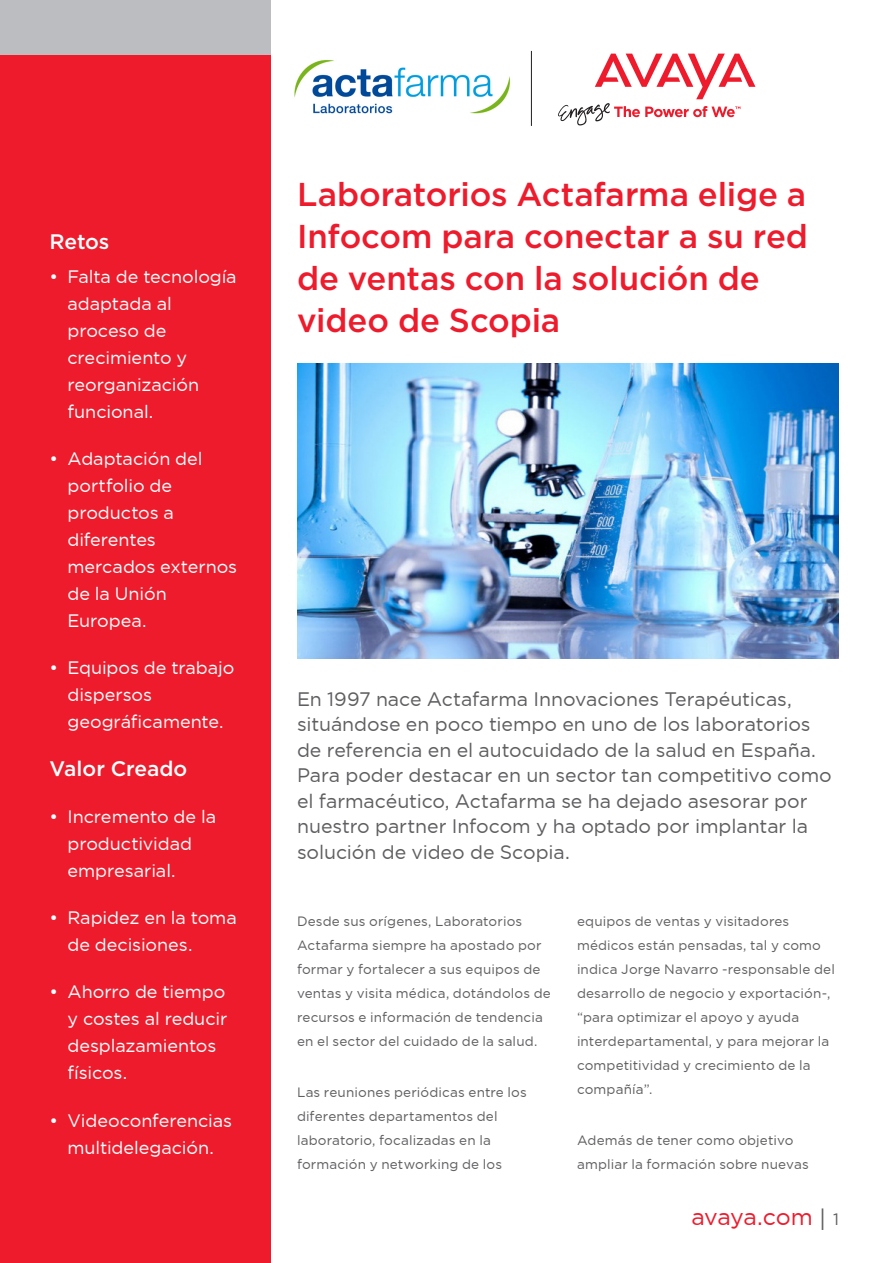
<style>
.page{position:relative;width:893px;height:1263px;background:#fff}
.page>*{position:absolute;margin:0;border:0;box-sizing:border-box;transform-origin:0 0}
.t1{font:500 33px/42px "Gotham";letter-spacing:-.005em;color:#ee1b2c}
.t2{font:23.25px "Gotham";letter-spacing:-.015em;color:#ee1b2c}
.Bullet_KO{font:500 21px "Gotham";color:#fff}
.CoverCallout_K_O_hea{font:500 21px "Gotham";letter-spacing:-.01em;color:#fff}
.intro{font:19.5px/25.5px "Gotham";letter-spacing:-.005em;color:#5f5f62}
.Bullet_KO-2{font:18px/27px "Gotham";letter-spacing:-.005em;color:#fff}
.Body_copy{font:13.5px/24px "Gotham";letter-spacing:.01em;color:#5f5f62}
.s1{color:#5f5f62}
.s2{font-size:16.5px;color:#5f5f62}
</style>
<div class="page">
<div style="left:0;top:0;width:270px;height:1263px;background:#ee1b2c"></div>
<div style="left:0;top:0;width:270px;height:54px;background:#bcbdc0"></div>
<img style="left:297px;top:363px;width:542px;height:296px">
<svg style="left:558px;top:54px;width:197px;height:72px"></svg>
<hr style="left:531px;top:51px;width:1px;height:75px;background:#231f20">
<img style="left:294px;top:59px;width:217px;height:55px">
<p class="CoverCallout_K_O_hea" style="left:50px;top:228px;width:61px">Retos</p>
<p class="Bullet_KO-2" style="left:68px;top:262px;width:171px;text-indent:-18px">• Falta de tecnología adaptada al proceso de crecimiento y reorganización funcional.</p>
<p class="Bullet_KO-2" style="left:68px;top:445px;width:171px;text-indent:-18px">• Adaptación del portfolio de productos a diferentes mercados externos de la Unión<br>Europea.</p>
<p class="Bullet_KO-2" style="left:68px;top:654px;width:168px;text-indent:-18px">• Equipos de trabajo dispersos geográficamente.</p>
<p class="Bullet_KO" style="left:50px;top:754px;width:139px">Valor Creado</p>
<p class="Bullet_KO-2" style="left:68px;top:802px;width:150px;text-indent:-18px">• Incremento de la productividad empresarial.</p>
<p class="Bullet_KO-2" style="left:68px;top:904px;width:171px;text-indent:-18px">• Rapidez en la toma de decisiones.</p>
<p class="Bullet_KO-2" style="left:68px;top:978px;width:161px;text-indent:-18px">• Ahorro de tiempo y costes al reducir desplazamientos físicos.</p>
<p class="Bullet_KO-2" style="left:50px;top:1106px;width:184px;text-align:center">• Videoconferencias multidelegación.</p>
<p class="t1" style="left:297px;top:173px;width:513px">Laboratorios Actafarma elige a<br>Infocom para conectar a su red de ventas con la solución de video de Scopia</p>
<p class="intro" style="left:297px;top:686px;width:536px">En 1997 nace Actafarma Innovaciones Terapéuticas, situándose en poco tiempo en uno de los laboratorios de referencia en el autocuidado de la salud en España.<br>Para poder destacar en un sector tan competitivo como el farmacéutico, Actafarma se ha dejado asesorar por nuestro partner Infocom y ha optado por implantar la solución de video de Scopia.</p>
<p class="Body_copy" style="left:297px;top:909px;width:255px">Desde sus orígenes, Laboratorios Actafarma siempre ha apostado por formar y fortalecer a sus equipos de ventas y visita médica, dotándolos de recursos e información de tendencia en el sector del cuidado de la salud.</p>
<p class="Body_copy" style="left:297px;top:1080px;width:231px">Las reuniones periódicas entre los diferentes departamentos del laboratorio, focalizadas en la formación y networking de los</p>
<p class="Body_copy" style="left:577px;top:909px;width:259px">equipos de ventas y visitadores médicos están pensadas, tal y como indica Jorge Navarro -responsable del desarrollo de negocio y exportación-, “para optimizar el apoyo y ayuda interdepartamental, y para mejorar la competitividad y crecimiento de la compañía”.</p>
<p class="Body_copy" style="left:577px;top:1128px;width:233px">Además de tener como objetivo ampliar la formación sobre nuevas</p>
<h2 class="t2" style="left:691px;top:1204px;width:149px">avaya.com <span class="s1">|</span> <span class="s2">1</span></h2>
</div>
